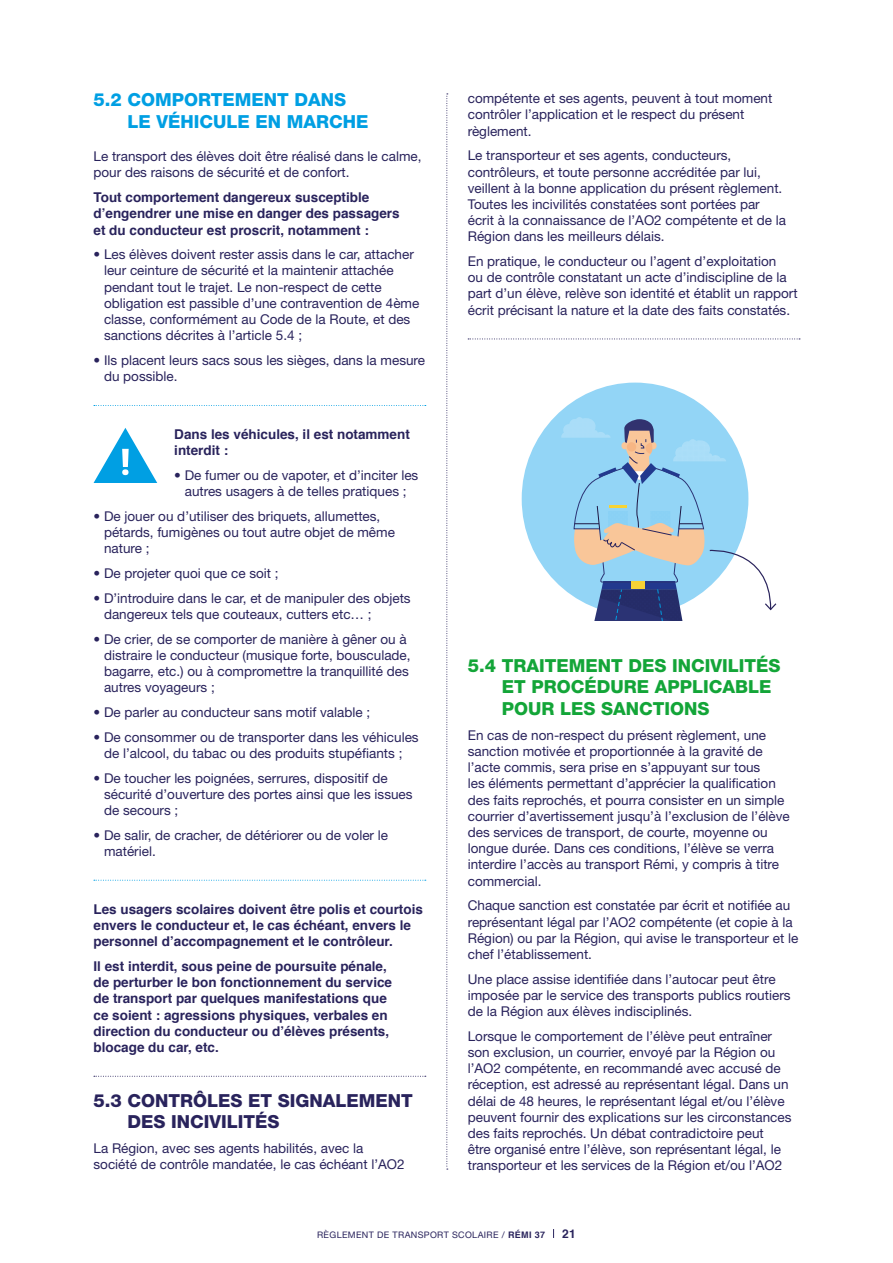
<style>
.page{position:relative;width:893px;height:1263px;background:#fff}
.page>*{position:absolute;margin:0;border:0;box-sizing:border-box;transform-origin:0 0}
.t1{font:800 18px/21.6px "Helvetica Neue LT Std";color:#13a538}
.t2{font:800 18px/21.6px "Helvetica Neue LT Std";color:#29235c}
.t3{font:800 18px/21.6px "Helvetica Neue LT Std";color:#009fe3}
.t4{font:13.5px/16.2px "Helvetica Neue LT Std";color:#29235c}
.t5{font:700 13.5px/16.2px "Helvetica";color:#29235c}
.t6{font:700 12px "Helvetica";color:#29235c}
.t7{font:9px "Helvetica Neue LT Std";letter-spacing:.04em;color:#29235c}
.s1{font-family:"Helvetica";font-weight:700}
</style>
<div class="page">
<svg style="left:94px;top:405px;width:332px;height:1px"></svg>
<svg style="left:94px;top:880px;width:332px;height:1px"></svg>
<svg style="left:94px;top:1076px;width:332px;height:1px"></svg>
<svg style="left:468px;top:339px;width:332px;height:1px"></svg>
<svg style="left:446px;top:94px;width:2px;height:1076px"></svg>
<svg style="left:94px;top:428px;width:63px;height:55px"></svg>
<div style="left:522px;top:383px;width:226px;height:232px;background:#93d5f6;border-radius:50%"></div>
<svg style="left:561px;top:417px;width:216px;height:204px"></svg>
<h1 class="t3" style="left:128px;top:89px;width:243px;text-indent:-34px">5.2 COMPORTEMENT DANS<br>LE VÉHICULE EN MARCHE</h1>
<p class="t4" style="left:94px;top:148px;width:330px">Le transport des élèves doit être réalisé dans le calme, pour des raisons de sécurité et de confort.</p>
<p class="t5" style="left:94px;top:189px;width:308px">Tout comportement dangereux susceptible d’engendrer une mise en danger des passagers et du conducteur est proscrit, notamment :</p>
<p class="t4" style="left:104px;top:246px;width:317px;text-indent:-11px">• Les élèves doivent rester assis dans le car, attacher leur ceinture de sécurité et la maintenir attachée pendant tout le trajet. Le non-respect de cette obligation est passible d’une contravention de 4ème classe, conformément au Code de la Route, et des sanctions décrites à l’article 5.4 ;</p>
<p class="t4" style="left:104px;top:352px;width:323px;text-indent:-11px">• Ils placent leurs sacs sous les sièges, dans la mesure du possible.</p>
<p class="t5" style="left:174px;top:426px;width:237px">Dans les véhicules, il est notamment interdit :</p>
<p class="t4" style="left:174px;top:467px;width:246px;text-align:center">• De fumer ou de vapoter, et d’inciter les autres usagers à de telles pratiques ;</p>
<p class="t4" style="left:104px;top:508px;width:292px;text-indent:-11px">• De jouer ou d’utiliser des briquets, allumettes, pétards, fumigènes ou tout autre objet de même nature ;</p>
<p class="t4" style="left:94px;top:565px;width:187px">• De projeter quoi que ce soit ;</p>
<p class="t4" style="left:104px;top:590px;width:308px;text-indent:-11px">• D’introduire dans le car, et de manipuler des objets dangereux tels que couteaux, cutters etc… ;</p>
<p class="t4" style="left:104px;top:630px;width:308px;text-indent:-11px">• De crier, de se comporter de manière à gêner ou à distraire le conducteur (musique forte, bousculade, bagarre, etc.) ou à compromettre la tranquillité des autres voyageurs ;</p>
<p class="t4" style="left:94px;top:704px;width:278px">• De parler au conducteur sans motif valable ;</p>
<p class="t4" style="left:94px;top:728px;width:327px;text-align:center">• De consommer ou de transporter dans les véhicules de l’alcool, du tabac ou des produits stupéfiants ;</p>
<p class="t4" style="left:104px;top:769px;width:310px;text-indent:-11px">• De toucher les poignées, serrures, dispositif de sécurité d’ouverture des portes ainsi que les issues de secours ;</p>
<p class="t4" style="left:104px;top:826px;width:286px;text-indent:-11px">• De salir, de cracher, de détériorer ou de voler le matériel.</p>
<p class="t5" style="left:94px;top:901px;width:331px">Les usagers scolaires doivent être polis et courtois envers le conducteur et, le cas échéant, envers le personnel d’accompagnement et le contrôleur.</p>
<p class="t5" style="left:94px;top:958px;width:300px">Il est interdit, sous peine de poursuite pénale, de perturber le bon fonctionnement du service de transport par quelques manifestations que ce soient : agressions physiques, verbales en direction du conducteur ou d’élèves présents, blocage du car, etc.</p>
<h1 class="t2" style="left:128px;top:1089px;width:287px;text-indent:-34px">5.3 CONTRÔLES ET SIGNALEMENT<br>DES INCIVILITÉS</h1>
<p class="t4" style="left:94px;top:1140px;width:313px">La Région, avec ses agents habilités, avec la société de contrôle mandatée, le cas échéant l’AO2</p>
<p class="t4" style="left:468px;top:90px;width:306px">compétente et ses agents, peuvent à tout moment contrôler l’application et le respect du présent règlement.</p>
<p class="t4" style="left:468px;top:147px;width:320px">Le transporteur et ses agents, conducteurs, contrôleurs, et toute personne accréditée par lui, veillent à la bonne application du présent règlement.<br>Toutes les incivilités constatées sont portées par écrit à la connaissance de l’AO2 compétente et de la Région dans les meilleurs délais.</p>
<p class="t4" style="left:468px;top:253px;width:331px">En pratique, le conducteur ou l’agent d’exploitation<br>ou de contrôle constatant un acte d’indiscipline de la part d’un élève, relève son identité et établit un rapport écrit précisant la nature et la date des faits constatés.</p>
<h1 class="t1" style="left:502px;top:655px;width:280px;text-indent:-34px">5.4 TRAITEMENT DES INCIVILITÉS<br>ET PROCÉDURE APPLICABLE<br>POUR LES SANCTIONS</h1>
<p class="t4" style="left:468px;top:727px;width:324px">En cas de non-respect du présent règlement, une sanction motivée et proportionnée à la gravité de l’acte commis, sera prise en s’appuyant sur tous<br>les éléments permettant d’apprécier la qualification des faits reprochés, et pourra consister en un simple courrier d’avertissement jusqu’à l’exclusion de l’élève des services de transport, de courte, moyenne ou longue durée. Dans ces conditions, l’élève se verra interdire l’accès au transport Rémi, y compris à titre commercial.</p>
<p class="t4" style="left:468px;top:897px;width:332px">Chaque sanction est constatée par écrit et notifiée au représentant légal par l’AO2 compétente (et copie à la Région) ou par la Région, qui avise le transporteur et le chef l’établissement.</p>
<p class="t4" style="left:468px;top:970px;width:324px">Une place assise identifiée dans l’autocar peut être imposée par le service des transports publics routiers de la Région aux élèves indisciplinés.</p>
<p class="t4" style="left:468px;top:1028px;width:325px">Lorsque le comportement de l’élève peut entraîner son exclusion, un courrier, envoyé par la Région ou l’AO2 compétente, en recommandé avec accusé de réception, est adressé au représentant légal. Dans un délai de 48 heures, le représentant légal et/ou l’élève peuvent fournir des explications sur les circonstances des faits reprochés. Un débat contradictoire peut<br>être organisé entre l’élève, son représentant légal, le transporteur et les services de la Région et/ou l’AO2</p>
<p class="t7" style="left:317px;top:1229px;width:230px">RÈGLEMENT DE TRANSPORT SCOLAIRE / <span class="s1">RÉMI 37</span></p>
<p class="t6" style="left:562px;top:1224px;width:15px">21</p>
</div>
